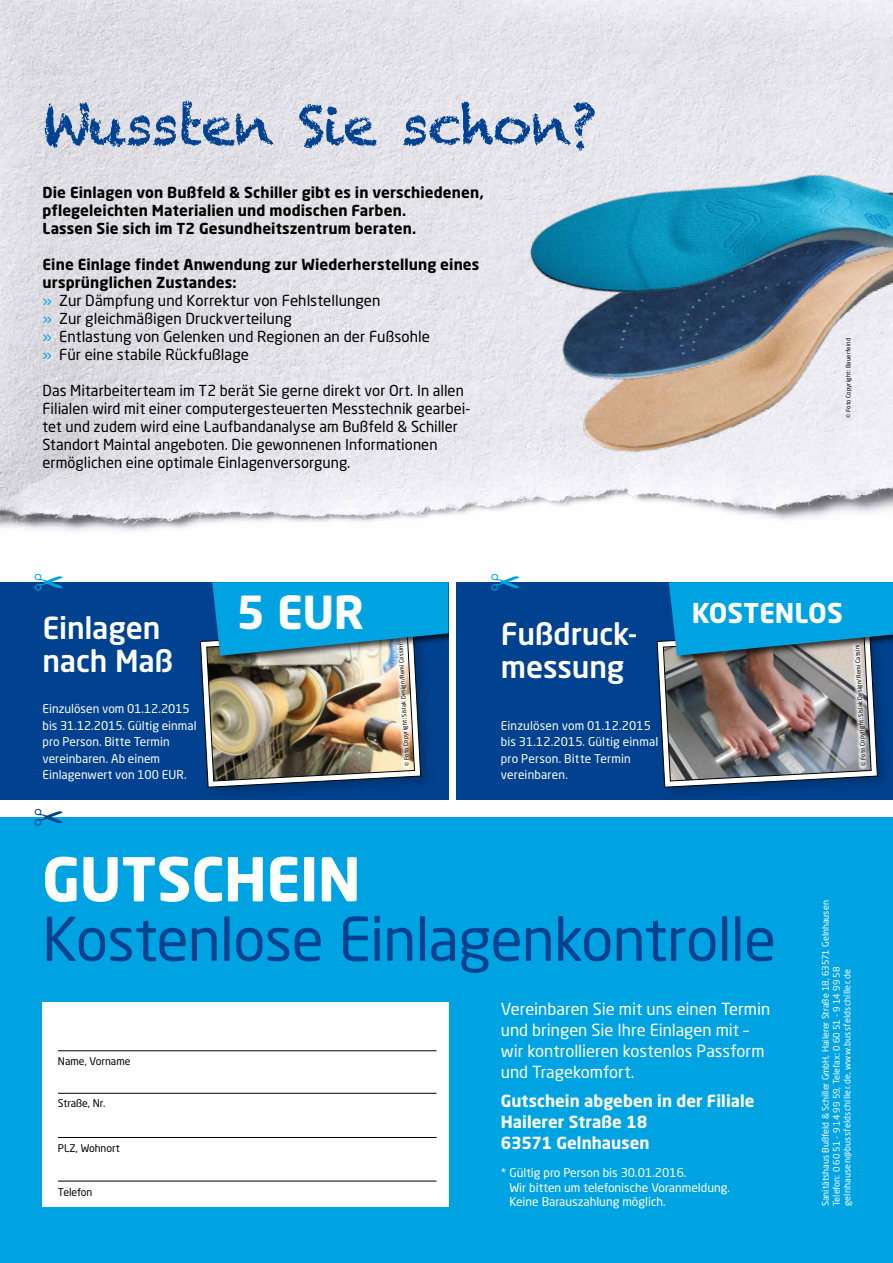
<style>
.page{position:relative;width:893px;height:1263px;background:#fff}
.page>*{position:absolute;margin:0;border:0;box-sizing:border-box;transform-origin:0 0}
.t1{font:59.55px "Neo Sans Std";letter-spacing:-.015em;color:#00428f}
.t2{font:700 59.55px "Neo Sans Std";letter-spacing:-.01em;color:#fff}
.t3{font:54px "Chalkduster";letter-spacing:-.025em;color:#00428f}
.t4{font:700 45px "Neo Sans Std";color:#fff}
.t5{font:500 30px/33px "Neo Sans Std";letter-spacing:-.005em;color:#fff}
.t6{font:700 27px "Neo Sans Std";color:#fff}
.t7{font:16.5px/21px "Neo Sans Std";color:#fff}
.t8{font:700 16.5px/21px "Neo Sans Std";letter-spacing:.005em;color:#fff}
.t9{font:15px/18px "Neo Sans Std";letter-spacing:.005em;color:#000}
.t10{font:700 15px/18px "Neo Sans Std";letter-spacing:.01em;color:#000}
.t11{font:12px/16.5px "Neo Sans Std";color:#fff}
.t12{font:10.5px "Neo Sans Std";color:#000}
.t13{font:9px/10.8px "Neo Sans Std";color:#fff}
.t14{font:6px "Neo Sans Std";letter-spacing:.025em;color:#000}
.s1{font-weight:700}
.s2{color:#00a3e2}
</style>
<div class="page">
<img style="left:0;top:0;width:893px;height:532px">
<div style="left:0;top:817px;width:893px;height:446px;background:#00a3e2"></div>
<div style="left:42px;top:1002px;width:407px;height:204px;background:#fff"></div>
<div style="left:0;top:582px;width:449px;height:218px;background:#00428f"></div>
<div style="left:197px;top:627px;width:239px;height:175px;background:#000;opacity:.2"></div>
<div style="left:457px;top:582px;width:436px;height:218px;background:#00428f"></div>
<div style="left:654px;top:627px;width:239px;height:175px;background:#000;opacity:.2"></div>
<img style="left:523px;top:418px;width:370px;height:80px">
<img style="left:463px;top:6px;width:430px;height:412px">
<hr style="left:58px;top:1050px;width:379px;height:1px;background:#000">
<hr style="left:58px;top:1093px;width:379px;height:1px;background:#000">
<hr style="left:58px;top:1137px;width:379px;height:1px;background:#000">
<hr style="left:58px;top:1181px;width:379px;height:1px;background:#000">
<img style="left:200px;top:582px;width:249px;height:206px">
<img style="left:657px;top:582px;width:236px;height:206px">
<h2 class="t3" style="left:43px;top:94px;width:556px">Wussten Sie schon?</h2>
<p class="t10" style="left:43px;top:183px;width:443px">Die Einlagen von Bußfeld &amp; Schiller gibt es in verschiedenen, pflegeleichten Materialien und modischen Farben.<br>Lassen Sie sich im T2 Gesundheitszentrum beraten.</p>
<p class="t9" style="left:43px;top:255px;width:438px"><span class="s1">Eine Einlage findet Anwendung zur Wiederherstellung eines ursprünglichen Zustandes:<br></span><span class="s2">»</span> Zur Dämpfung und Korrektur von Fehlstellungen<br><span class="s2">»</span> Zur gleichmäßigen Druckverteilung<br><span class="s2">»</span> Entlastung von Gelenken und Regionen an der Fußsohle<br><span class="s2">»</span> Für eine stabile Rückfußlage</p>
<p class="t9" style="left:43px;top:381px;width:429px">Das Mitarbeiterteam im T2 berät Sie gerne direkt vor Ort. In allen Filialen wird mit einer computergesteuerten Messtechnik gearbei&shy;tet und zudem wird eine Laufbandanalyse am Bußfeld &amp; Schiller Standort Maintal angeboten. Die gewonnenen Informationen ermöglichen eine optimale Einlagenversorgung.</p>
<p class="t14" style="left:845px;top:418px;width:82px;rotate:-90deg">© Foto Copyright: Bauerfeind</p>
<h3 class="t5" style="left:43px;top:611px;width:132px">Einlagen nach Maß</h3>
<p class="t11" style="left:43px;top:700px;width:156px">Einzulösen vom 01.12.2015 bis 31.12.2015. Gültig einmal pro Person. Bitte Termin vereinbaren. Ab einem<br>Einlagenwert von 100 EUR.</p>
<h3 class="t4" style="left:237px;top:583px;width:129px">5 EUR</h3>
<h3 class="t6" style="left:692px;top:595px;width:153px">KOSTENLOS</h3>
<h3 class="t5" style="left:501px;top:617px;width:138px">Fußdruck&shy;messung</h3>
<p class="t11" style="left:501px;top:717px;width:159px">Einzulösen vom 01.12.2015 bis 31.12.2015. Gültig einmal pro Person. Bitte Termin vereinbaren.</p>
<p class="t14" style="left:403px;top:766px;width:124px;rotate:-93deg">© Foto Copyright: Sislak Design/Remi Cassini</p>
<p class="t14" style="left:860px;top:766px;width:124px;rotate:-93deg">© Foto Copyright: Sislak Design/Remi Cassini</p>
<h1 class="t2" style="left:42px;top:841px;width:320px">GUTSCHEIN</h1>
<h1 class="t1" style="left:42px;top:902px;width:735px">Kostenlose Einlagenkontrolle</h1>
<p class="t12" style="left:58px;top:1054px;width:74px">Name, Vorname</p>
<p class="t12" style="left:58px;top:1097px;width:49px">Straße, Nr.</p>
<p class="t12" style="left:58px;top:1142px;width:63px">PLZ, Wohnort</p>
<p class="t12" style="left:58px;top:1185px;width:36px">Telefon</p>
<p class="t7" style="left:501px;top:998px;width:271px">Vereinbaren Sie mit uns einen Termin und bringen Sie Ihre Einlagen mit – wir kontrollieren kostenlos Passform und Tragekomfort.</p>
<p class="t8" style="left:501px;top:1090px;width:255px">Gutschein abgeben in der Filiale<br>Hailerer Straße 18<br>63571 Gelnhausen</p>
<p class="t11" style="left:509px;top:1165px;width:222px;line-height:14.4px;text-indent:-9px">* Gültig pro Person bis 30.01.2016.<br>Wir bitten um telefonische Voranmeldung.<br>Keine Barauszahlung möglich.</p>
<p class="t13" style="left:820px;top:1206px;width:307px;rotate:-90deg">Sanitätshaus Bußfeld &amp; Schiller GmbH, Hailerer Straße 18, 63571 Gelnhausen<br>Telefon: 0 60 51 - 9 14 99 59, Telefax: 0 60 51 - 9 14 99 58 gelnhausen@bussfeldschiller.de, www.bussfeldschiller.de</p>
</div>
